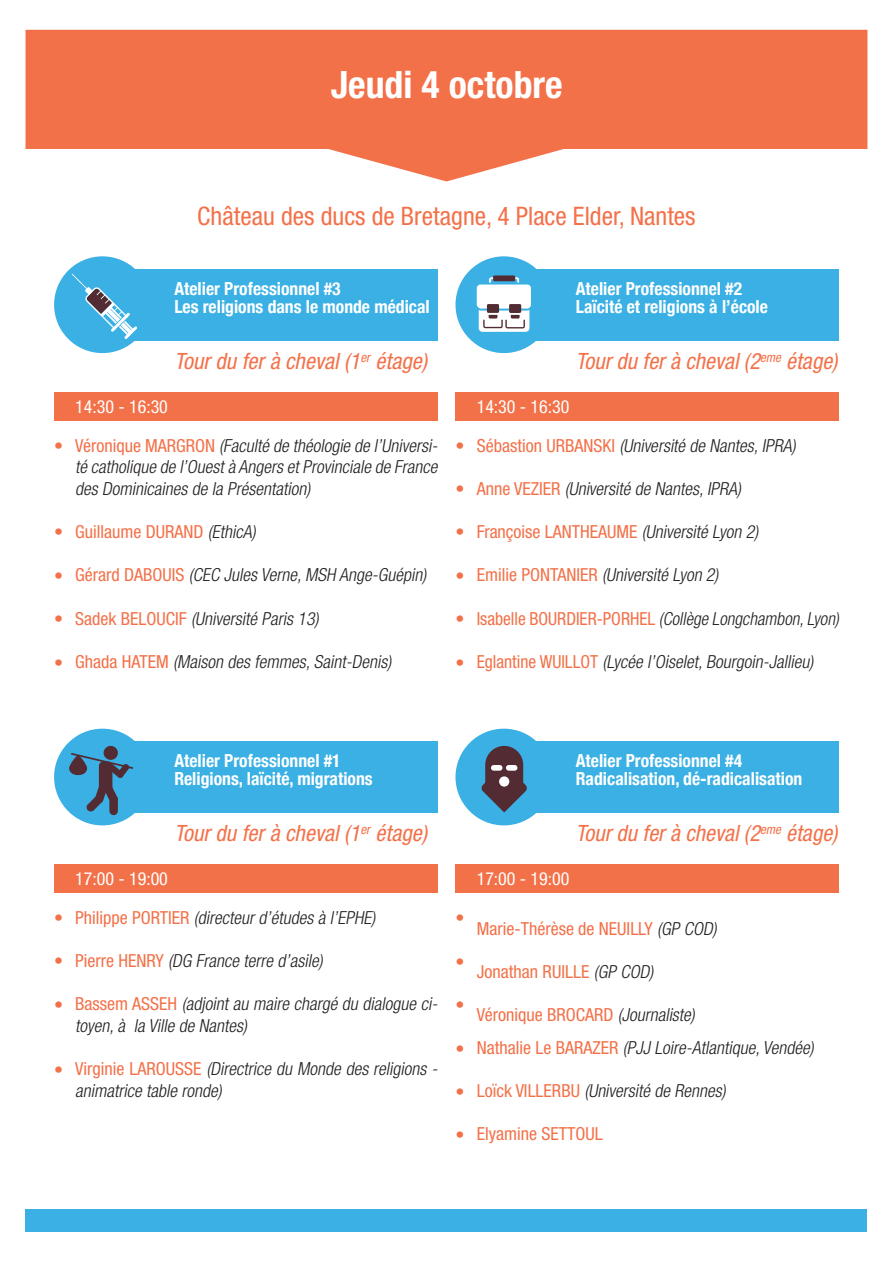
<style>
.page{position:relative;width:893px;height:1263px;background:#fff}
.page>*{position:absolute;margin:0;border:0;box-sizing:border-box;transform-origin:0 0}
.t1{font:700 condensed 37.8px "Helvetica Neue LT Std";color:#fff}
.t2{font:condensed 25.5px "Helvetica Neue LT Std";color:#f37149}
.Lieu{font:italic condensed 22.5px "Helvetica Neue LT Std";color:#f37149}
.t3{font:italic 300 condensed 18px/21.6px "Helvetica Neue LT Std";color:#231f20}
.t4{font:700 condensed 18px "Helvetica Neue";color:#fff}
.t5{font:condensed 18px "Helvetica Neue LT Std";color:#f37149}
.t6{font:condensed 18px "Helvetica Neue LT Std";color:#fff}
.s1{font-weight:400;font-style:normal;color:#f37149}
.s2{font-weight:300;font-style:italic;color:#231f20}
</style>
<div class="page">
<div style="left:54px;top:256px;width:97px;height:97px;background:#3ab0e4;border-radius:50%"></div>
<div style="left:54px;top:729px;width:97px;height:96px;background:#3ab0e4;border-radius:50%"></div>
<div style="left:455px;top:256px;width:97px;height:97px;background:#3ab0e4;border-radius:50%"></div>
<div style="left:455px;top:729px;width:97px;height:96px;background:#3ab0e4;border-radius:50%"></div>
<div style="left:26px;top:30px;width:841px;height:119px;background:#f37149"></div>
<svg style="left:328px;top:149px;width:236px;height:32px"></svg>
<div style="left:75px;top:269px;width:362px;height:71px;background:#3ab0e4"></div>
<div style="left:75px;top:741px;width:362px;height:72px;background:#3ab0e4"></div>
<div style="left:482px;top:269px;width:357px;height:71px;background:#3ab0e4"></div>
<div style="left:482px;top:741px;width:357px;height:72px;background:#3ab0e4"></div>
<div style="left:54px;top:392px;width:383px;height:29px;background:#f37149"></div>
<div style="left:54px;top:865px;width:383px;height:28px;background:#f37149"></div>
<div style="left:455px;top:392px;width:384px;height:29px;background:#f37149"></div>
<div style="left:455px;top:865px;width:384px;height:28px;background:#f37149"></div>
<div style="left:477px;top:285px;width:54px;height:24px;background:#fff;border-radius:4px"></div>
<svg style="left:489px;top:277px;width:30px;height:8px"></svg>
<div style="left:493px;top:275px;width:22px;height:6px;background:#522b33"></div>
<div style="left:509px;top:304px;width:12px;height:9px;background:#522b33"></div>
<div style="left:487px;top:304px;width:12px;height:9px;background:#522b33"></div>
<svg style="left:479px;top:310px;width:50px;height:22px"></svg>
<svg style="left:72px;top:274px;width:65px;height:65px"></svg>
<div style="left:104px;top:746px;width:14px;height:14px;background:#522b33;border-radius:50%"></div>
<div style="left:109px;top:796px;width:9px;height:19px;background:#522b33;border-radius:4px"></div>
<svg style="left:86px;top:784px;width:32px;height:28px"></svg>
<div style="left:99px;top:761px;width:13px;height:31px;background:#522b33;border-radius:4px"></div>
<svg style="left:69px;top:753px;width:64px;height:25px"></svg>
<div style="left:485px;top:746px;width:38px;height:54px;background:#522b33;border-radius:19px"></div>
<svg style="left:481px;top:765px;width:46px;height:47px"></svg>
<div style="left:499px;top:776px;width:10px;height:11px;background:#fff;border-radius:50%"></div>
<div style="left:491px;top:765px;width:11px;height:6px;background:#fff;border-radius:3px"></div>
<div style="left:506px;top:765px;width:11px;height:6px;background:#fff;border-radius:3px"></div>
<div style="left:26px;top:1209px;width:841px;height:22px;background:#3ab0e4"></div>
<p class="t1" style="left:331px;top:62px;width:233px">Jeudi 4 octobre</p>
<p class="t2" style="left:197px;top:202px;width:500px">Château des ducs de Bretagne, 4 Place Elder, Nantes</p>
<p class="t4" style="left:174px;top:274px;width:168px">Atelier Professionnel #3</p>
<p class="t4" style="left:174px;top:292px;width:257px">Les religions dans le monde médical</p>
<p class="t4" style="left:576px;top:274px;width:168px">Atelier Professionnel #2</p>
<p class="t4" style="left:576px;top:292px;width:194px">Laïcité et religions à l’école</p>
<p class="Lieu" style="left:174px;top:348px;width:255px">Tourdu ferà cheval(1<sup>er</sup> étage)</p>
<p class="t6" style="left:75px;top:396px;width:94px">14:30 - 16:30</p>
<p class="t3" style="left:75px;top:434px;width:367px;text-align:justify"><span class="s1">Vé r o n i q u e M A R G R O N</span> (Faculté de théologie de l’Universi&shy;té catholique de l’Ouestà Angers etProvinciale de France des Dominicaines de la Présentation)</p>
<p class="t5" style="left:75px;top:521px;width:182px">Guillaume DURAND <span class="s2">(EthicA)</span></p>
<p class="t3" style="left:75px;top:564px;width:353px"><span class="s1">G é r a r d D A B O U I S</span> (CEC Jules Verne,MSH Ange-Guépin)</p>
<p class="t3" style="left:75px;top:607px;width:245px"><span class="s1">S a d e k B E L O U C I F</span> (Université Paris 13)</p>
<p class="t3" style="left:75px;top:650px;width:318px"><span class="s1">G h a d a H AT E M</span> (Maison des femmes,Saint-Denis)</p>
<p class="t5" style="left:54px;top:435px;width:10px">•</p>
<p class="t5" style="left:455px;top:435px;width:10px">•</p>
<p class="t5" style="left:455px;top:478px;width:10px">•</p>
<p class="t5" style="left:54px;top:521px;width:10px">•</p>
<p class="t5" style="left:455px;top:521px;width:10px">•</p>
<p class="t5" style="left:54px;top:565px;width:10px">•</p>
<p class="t5" style="left:455px;top:565px;width:10px">•</p>
<p class="t5" style="left:54px;top:608px;width:10px">•</p>
<p class="t5" style="left:455px;top:608px;width:10px">•</p>
<p class="t5" style="left:54px;top:652px;width:10px">•</p>
<p class="t5" style="left:455px;top:652px;width:10px">•</p>
<p class="Lieu" style="left:576px;top:348px;width:263px">Tourdu ferà cheval(2<sup>eme</sup> étage)</p>
<p class="t6" style="left:477px;top:396px;width:94px">14:30 - 16:30</p>
<p class="t3" style="left:477px;top:434px;width:321px"><span class="s1">S é b a s t i o n U R B A N S K I</span> (Université de Nantes,IPRA)</p>
<p class="t3" style="left:477px;top:478px;width:266px"><span class="s1">A n n e V E Z I E R</span> (Université de Nantes,IPRA)</p>
<p class="t5" style="left:477px;top:521px;width:283px">Françoise LANTHEAUME <span class="s2">(Université Lyon 2)</span></p>
<p class="t3" style="left:477px;top:564px;width:243px"><span class="s1">E m i l i e P O N TA N I E R</span> (Université Lyon 2)</p>
<p class="t3" style="left:477px;top:607px;width:364px"><span class="s1">I s a b e l l e B O U R D I E R - P O R H E L</span> (Collège Longchambon,Lyon)</p>
<p class="t3" style="left:477px;top:650px;width:338px"><span class="s1">E g l a n t i n e W U I L L O T</span> (Lycée l’Oiselet,Bourgoin-Jallieu)</p>
<p class="t4" style="left:174px;top:746px;width:168px">Atelier Professionnel #1</p>
<p class="t4" style="left:174px;top:764px;width:200px">Religions, laïcité, migrations</p>
<p class="t4" style="left:576px;top:746px;width:168px">Atelier Professionnel #4</p>
<p class="t4" style="left:576px;top:764px;width:228px">Radicalisation, dé-radicalisation</p>
<p class="Lieu" style="left:174px;top:820px;width:255px">Tourdu ferà cheval(1<sup>er</sup> étage)</p>
<p class="Lieu" style="left:576px;top:820px;width:263px">Tourdu ferà cheval(2<sup>eme</sup> étage)</p>
<p class="t6" style="left:75px;top:868px;width:94px">17:00 - 19:00</p>
<p class="t6" style="left:477px;top:868px;width:94px">17:00 - 19:00</p>
<p class="t5" style="left:54px;top:907px;width:10px">•</p>
<p class="t5" style="left:54px;top:951px;width:10px">•</p>
<p class="t5" style="left:54px;top:995px;width:10px">•</p>
<p class="t5" style="left:54px;top:1059px;width:10px">•</p>
<p class="t3" style="left:75px;top:907px;width:302px"><span class="s1">P h i l i p p e P O RT I E R</span> (directeurd’études à l’EPHE)</p>
<p class="t3" style="left:75px;top:950px;width:249px"><span class="s1">P i e r r e H E N RY</span> (DG France terre d’asile)</p>
<p class="t3" style="left:75px;top:993px;width:367px"><span class="s1">B a s s e m AS S E H</span> (adjointau maire chargé du dialogue ci&shy;toyen,à la Ville de Nantes)</p>
<p class="t3" style="left:75px;top:1058px;width:367px"><span class="s1">V i r g i n i e LA R O U S S E</span> (Directrice du Monde des religions - animatrice table ronde)</p>
<p class="t5" style="left:455px;top:907px;width:10px">•</p>
<p class="t5" style="left:455px;top:951px;width:10px">•</p>
<p class="t5" style="left:455px;top:994px;width:10px">•</p>
<p class="t5" style="left:455px;top:1038px;width:10px">•</p>
<p class="t5" style="left:455px;top:1081px;width:10px">•</p>
<p class="t5" style="left:455px;top:1124px;width:10px">•</p>
<p class="t5" style="left:477px;top:918px;width:242px">Marie-Thérèse de NEUILLY <span class="s2">(GP COD)</span></p>
<p class="t5" style="left:477px;top:961px;width:178px">Jonathan RUILLE <span class="s2">(GP COD)</span></p>
<p class="t5" style="left:477px;top:1004px;width:220px">Véronique BROCARD <span class="s2">(Journaliste)</span></p>
<p class="t3" style="left:477px;top:1036px;width:338px"><span class="s1">N at h a l i e L e B A RAZ E R</span> (PJJ Loire-Atlantique,Vendée)</p>
<p class="t3" style="left:477px;top:1079px;width:251px"><span class="s1">L oïc k V I L L E R B U</span> (Université de Rennes)</p>
<p class="t5" style="left:477px;top:1123px;width:128px">Elyamine SETTOUL</p>
</div>
